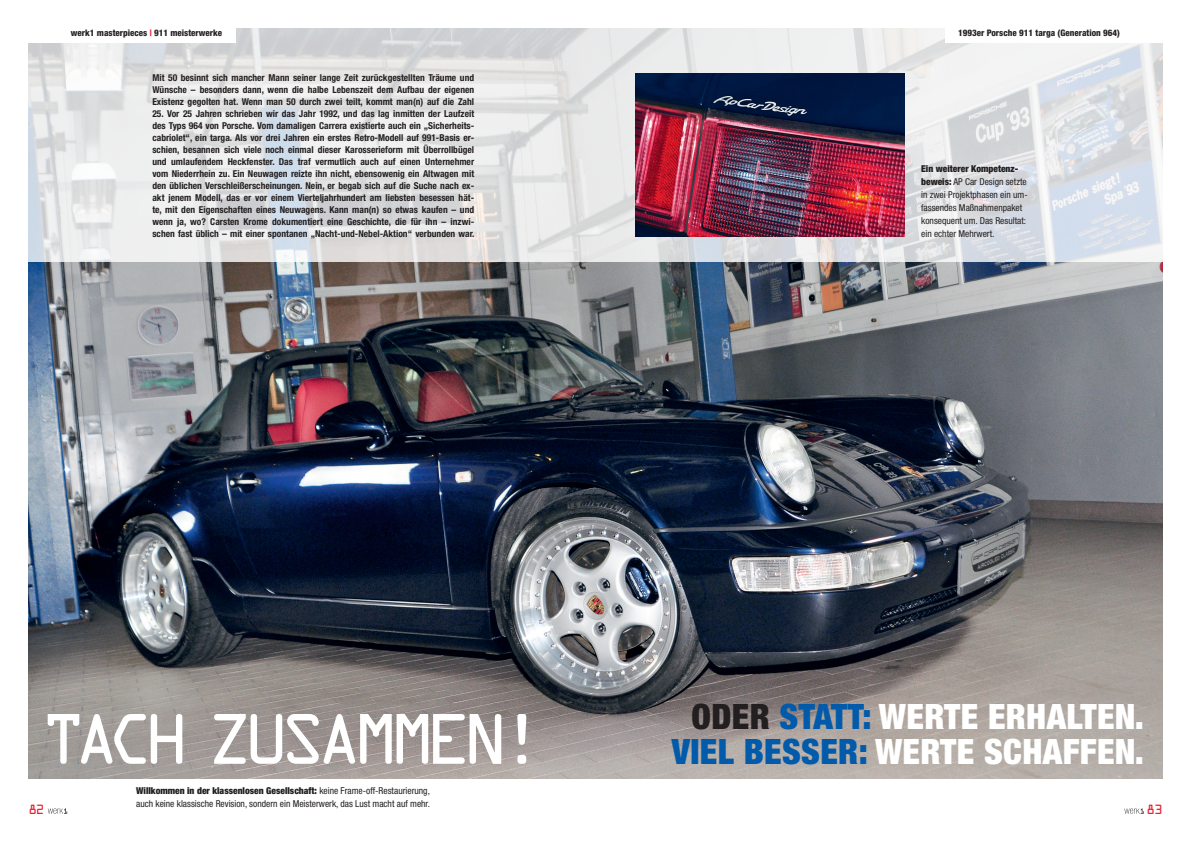
<style>
.page{position:relative;width:1191px;height:842px;background:#fff}
.page>*{position:absolute;margin:0;border:0;box-sizing:border-box;transform-origin:0 0}
.t1{font:64px "OCRA Std";letter-spacing:-.15em;color:#fff}
.t2{font:900 condensed 35px/35px "Helvetica Neue";letter-spacing:.01em;color:#fff;text-align:center}
.t3{font:12px "OCRA Std";color:#ee1b2d}
.t4{font:700 condensed 9.5px/12px "Helvetica Neue";color:#231f20;text-align:justify}
.t5{font:condensed 9.5px/13px "Helvetica Neue";color:#231f20}
.t6{font:800 condensed 9px "Helvetica Neue";color:#231f20}
.s1{color:#ee1b2d}
.s2{font-weight:900}
.s3{color:#231f20}
.s4{color:#015aaa}
</style>
<div class="page">
<img style="left:28px;top:262px;width:1134px;height:516px">
<svg style="left:28px;top:28px;width:1134px;height:234px"></svg>
<div style="left:945px;top:0;width:246px;height:43px;background:#fff"></div>
<svg style="left:1124px;top:808px;width:19px;height:6px"></svg>
<img style="left:635px;top:74px;width:269px;height:163px">
<div style="left:0;top:0;width:235px;height:43px;background:#fff"></div>
<svg style="left:48px;top:808px;width:19px;height:6px"></svg>
<p class="t6" style="left:71px;top:27px;width:153px">werk1 masterpieces <span class="s1">|</span> 911 meisterwerke</p>
<p class="t4" style="left:152px;top:72px;width:323px">Mit 50 besinnt sich mancher Mann seiner lange Zeit zurückgestellten Träume und Wünsche – besonders dann, wenn die halbe Lebenszeit dem Aufbau der eigenen Existenz gegolten hat. Wenn man 50 durch zwei teilt, kommt man(n) auf die Zahl</p>
<p class="t4" style="left:152px;top:108px;width:323px">25. Vor 25 Jahren schrieben wir das Jahr 1992, und das lag inmitten der Laufzeit des Typs 964 von Porsche. Vom damaligen Carrera existierte auch ein „Sicherheits&shy;cabriolet“, ein targa. Als vor drei Jahren ein erstes Retro-Modell auf 991-Basis er&shy;schien, besannen sich viele noch einmal dieser Karosserieform mit Überrollbügel und umlaufendem Heckfenster. Das traf vermutlich auch auf einen Unternehmer vom Niederrhein zu. Ein Neuwagen reizte ihn nicht, ebensowenig ein Altwagen mit den üblichen Verschleißerscheinungen. Nein, er begab sich auf die Suche nach ex&shy;akt jenem Modell, das er vor einem Vierteljahrhundert am liebsten besessen hät&shy;te, mit den Eigenschaften eines Neuwagens. Kann man(n) so etwas kaufen – und wenn ja, wo? Carsten Krome dokumentiert eine Geschichte, die für ihn – inzwi&shy;schen fast üblich – mit einer spontanen „Nacht-und-Nebel-Aktion“ verbunden war.</p>
<p class="t6" style="left:958px;top:27px;width:163px">1993er Porsche 911 targa (Generation 964)</p>
<p class="t5" style="left:921px;top:162px;width:108px"><span class="s2">Ein weiterer Kompetenz&shy;beweis:</span> AP Car Design setzte in zwei Projektphasen ein um&shy;fassendes Maßnahmenpaket konsequent um. Das Resultat: ein echter Mehrwert.</p>
<h1 class="t1" style="left:40px;top:711px;width:506px">TACH ZUSAMMEN!</h1>
<p class="t3" style="left:28px;top:804px;width:18px">82</p>
<p class="t5" style="left:136px;top:784px;width:295px"><span class="s2">Willkommen in der klassenlosen Gesellschaft:</span> keine Frame-off-Restaurierung, auch keine klassische Revision, sondern ein Meisterwerk, das Lust macht auf mehr.</p>
<h2 class="t2" style="left:672px;top:698px;width:473px"><span class="s3">ODER</span> <span class="s4">STATT:</span> WERTE ERHALTEN.<br><span class="s4">VIEL BESSER:</span> WERTE SCHAFFEN.</h2>
<p class="t3" style="left:1146px;top:804px;width:18px">83</p>
</div>
